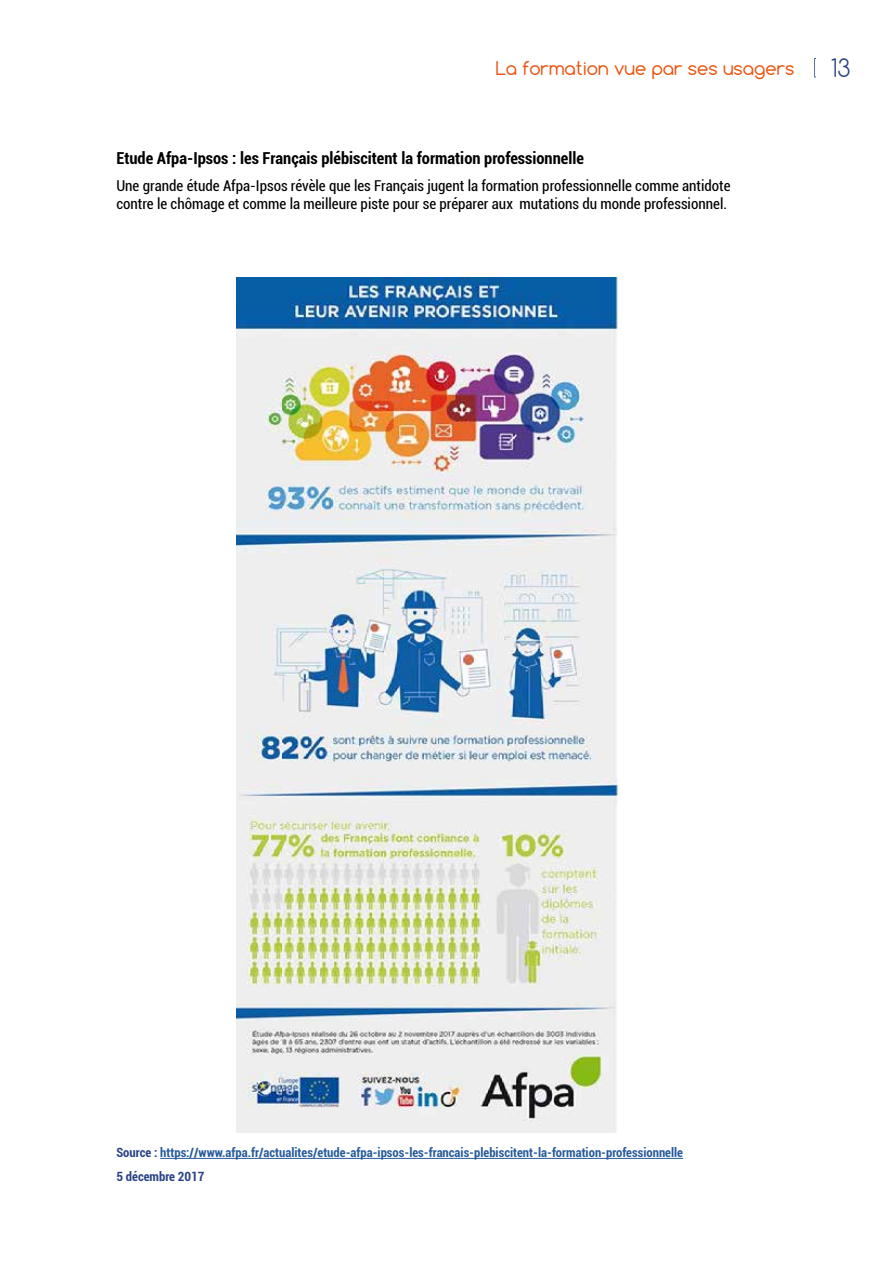
<style>
.page{position:relative;width:893px;height:1263px;background:#fff}
.page>*{position:absolute;margin:0;border:0;box-sizing:border-box;transform-origin:0 0}
.t1{font:300 24px "Comfortaa";color:#294286}
.t2{font:18px "Comfortaa";color:#e9530e}
.t3{font:16.8px/20.1px "Minion Pro";color:#000}
.t4{font:700 condensed 16.5px "Roboto";color:#000}
.t5{font:condensed 15px/18px "Roboto";color:#000}
.t6{font:700 condensed 12.75px/23.9px "Roboto";color:#275b9b}
.s1{color:#294286}
</style>
<div class="page">
<svg style="left:814px;top:58px;width:1px;height:20px"></svg>
<img style="left:237px;top:277px;width:380px;height:855px">
<hr style="left:160px;top:1158px;width:523px;height:1px;background:#275b9b">
<p class="t2" style="left:496px;top:56px;width:300px">La formation vue par ses usagers</p>
<h1 class="t1" style="left:831px;top:53px;width:21px">13</h1>
<p class="t4" style="left:116px;top:147px;width:469px">Etude Afpa-Ipsos : les Français plébiscitent la formation professionnelle</p>
<p class="t5" style="left:116px;top:176px;width:616px">Une grande étude Afpa-Ipsos révèle que les Français jugent la formation professionnelle comme antidote contre le chômage et comme la meilleure piste pour se préparer aux mutations du monde professionnel.</p>
<p class="t3" style="left:128px;top:178px;width:616px">Une grande étude Afpa-Ipsos révèle que les Français jugent la formation professionnelle comme antidote contre le chômage et comme la meilleure piste pour se préparer aux</p>
<p class="t6" style="left:116px;top:1140px;width:568px"><span class="s1">Source :</span> https://www.afpa.fr/actualites/etude-afpa-ipsos-les-francais-plebiscitent-la-formation-professionnelle<br><span class="s1">5 décembre 2017</span></p>
</div>
